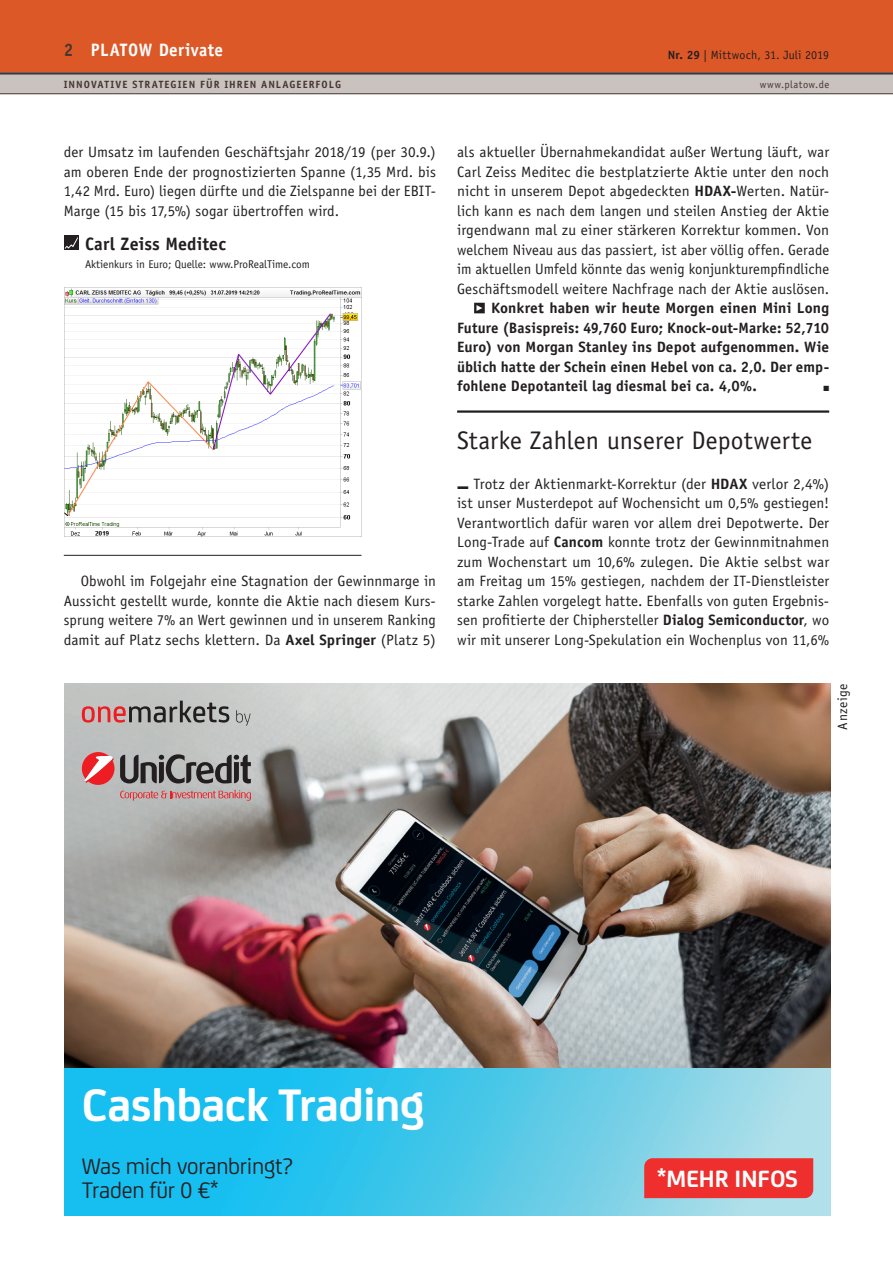
<style>
.page{position:relative;width:893px;height:1263px;background:#fff}
.page>*{position:absolute;margin:0;border:0;box-sizing:border-box;transform-origin:0 0}
.t1{font:700 48.75px "Uni Credit";letter-spacing:-.01em;color:#fff}
._02_Headline{font:25.5px "Officina Sans Std";letter-spacing:.005em;color:#231f20}
.t2{font:700 25.2px "Uni Credit";color:#fff}
.t3{font:24px/24px "Uni Credit";letter-spacing:-.01em;color:#231f20}
._20_Kasten_Kopf{font:700 18px "Officina Sans Std";letter-spacing:.005em;color:#231f20}
.t4{font:700 18px "Officina Sans Std";letter-spacing:.025em;color:#fff;scale:.95 1}
._06_Fließtext_Einzug{font:15px/19.5px "Officina Sans Std";letter-spacing:.005em;color:#231f20;text-align:justify}
._05_Fließtext{font:15px/19.5px "Officina Sans Std";letter-spacing:.005em;color:#231f20;text-align:justify}
._06_Fließtext_Einzug-2{font:700 15px/19.5px "Officina Sans Std";letter-spacing:.01em;color:#231f20;text-align:justify}
._21_Kastentext{font:13.5px "Officina Sans Std";letter-spacing:.04em;color:#231f20}
._20_Kasten_Kopf-2{font:12px "Officina Sans Std";letter-spacing:.015em;color:#231f20}
._20_Kasten_Kopf-3{font:11.25px "Officina Sans Std";color:#231f20}
.t5{font:700 10.5px "Officina Sans Std";letter-spacing:.095em;color:#473632}
.t6{font:10.5px "Officina Sans Std";letter-spacing:.045em;color:#473632}
._06_Fließtext_Einzug-3{font:7.5px "Zapf Dingbats";color:#231f20}
.s1{color:#473632}
.s2{font-weight:700}
</style>
<div class="page">
<div style="left:0;top:0;width:893px;height:72px;background:#dd5827"></div>
<div style="left:0;top:72px;width:893px;height:22px;background:#c9c2bf"></div>
<hr style="left:0;top:72px;width:893px;height:3px;background:#473632">
<hr style="left:0;top:94px;width:893px;height:1px;background:#473632">
<img style="left:65px;top:684px;width:765px;height:384px">
<svg style="left:65px;top:1068px;width:765px;height:147px;background:#4bc8eb"></svg>
<svg style="left:236px;top:710px;width:15px;height:16px"></svg>
<svg style="left:82px;top:701px;width:147px;height:22px;background:#a28e8d"></svg>
<svg style="left:82px;top:752px;width:32px;height:33px"></svg>
<svg style="left:120px;top:754px;width:131px;height:29px;background:#787878"></svg>
<svg style="left:120px;top:790px;width:131px;height:11px"></svg>
<div style="left:644px;top:1158px;width:169px;height:40px;background:#ee2f2d"></div>
<hr style="left:457px;top:410px;width:372px;height:3px;background:#231f20">
<hr style="left:64px;top:555px;width:297px;height:1px;background:#231f20">
<img style="left:64px;top:288px;width:298px;height:249px">
<div style="left:64px;top:235px;width:15px;height:15px;background:#231f20"></div>
<svg style="left:65px;top:237px;width:13px;height:12px"></svg>
<svg style="left:474px;top:303px;width:11px;height:10px"></svg>
<p class="t4" style="left:64px;top:39px;width:169px"><span class="s1">2</span> PLATOW Derivate</p>
<p class="_20_Kasten_Kopf-2" style="left:668px;top:47px;width:163px"><span class="s2">Nr. 29</span> | Mittwoch, 31. Juli 2019</p>
<p class="t5" style="left:64px;top:78px;width:279px">INNOVATIVE STRATEGIEN FÜR IHREN ANLAGEERFOLG</p>
<p class="t6" style="left:760px;top:79px;width:71px">www.platow.de</p>
<p class="_06_Fließtext_Einzug" style="left:64px;top:143px;width:374px">der Umsatz im laufenden Geschäftsjahr 2018/19 (per 30.9.) am oberen Ende der prognostizierten Spanne (1,35 Mrd. bis 1,42 Mrd. Euro) liegen dürfte und die Zielspanne bei der EBIT-Marge (15 bis 17,5%) sogar übertroffen wird.</p>
<p class="_20_Kasten_Kopf" style="left:85px;top:233px;width:142px">Carl Zeiss Meditec</p>
<p class="_20_Kasten_Kopf-3" style="left:85px;top:258px;width:226px">Aktienkurs in Euro; Quelle: www.ProRealTime.com</p>
<p class="_06_Fließtext_Einzug" style="left:64px;top:572px;width:374px;text-indent:17px">Obwohl im Folgejahr eine Stagnation der Gewinnmarge in Aussicht gestellt wurde, konnte die Aktie nach diesem Kurs&shy;sprung weitere 7% an Wert gewinnen und in unserem Ranking damit auf Platz sechs klettern. Da <span class="s2">Axel Springer</span> (Platz 5)</p>
<p class="_06_Fließtext_Einzug" style="left:457px;top:143px;width:374px">als aktueller Übernahmekandidat außer Wertung läuft, war Carl Zeiss Meditec die bestplatzierte Aktie unter den noch nicht in unserem Depot abgedeckten <span class="s2">HDAX-</span>Werten. Natür&shy;lich kann es nach dem langen und steilen Anstieg der Aktie irgendwann mal zu einer stärkeren Korrektur kommen. Von welchem Niveau aus das passiert, ist aber völlig offen. Gerade im aktuellen Umfeld könnte das wenig konjunkturempfindliche Geschäftsmodell weitere Nachfrage nach der Aktie auslösen.</p>
<p class="_06_Fließtext_Einzug-2" style="left:457px;top:298px;width:374px;text-indent:34px">Konkret haben wir heute Morgen einen Mini Long Future (Basispreis: 49,760 Euro; Knock-out-Marke: 52,710<br>Euro) von Morgan Stanley ins Depot aufgenommen. Wie üblich hatte der Schein einen Hebel von ca. 2,0. Der emp&shy;fohlene Depotanteil lag diesmal bei ca. 4,0%.</p>
<p class="_06_Fließtext_Einzug-3" style="left:823px;top:385px;width:7px">■</p>
<p class="_02_Headline" style="left:457px;top:425px;width:357px">Starke Zahlen unserer Depotwerte</p>
<p class="_05_Fließtext" style="left:457px;top:474px;width:374px">■ Trotz der Aktienmarkt-Korrektur (der <span class="s2">HDAX</span> verlor 2,4%) ist unser Musterdepot auf Wochensicht um 0,5% gestiegen!<br>Verantwortlich dafür waren vor allem drei Depotwerte. Der Long-Trade auf <span class="s2">Cancom</span> konnte trotz der Gewinnmitnahmen zum Wochenstart um 10,6% zulegen. Die Aktie selbst war am Freitag um 15% gestiegen, nachdem der IT-Dienstleister starke Zahlen vorgelegt hatte. Ebenfalls von guten Ergebnis&shy;sen profitierte der Chiphersteller <span class="s2">Dialog Semiconductor</span>, wo wir mit unserer Long-Spekulation ein Wochenplus von 11,6%</p>
<p class="_21_Kastentext" style="left:835px;top:729px;width:48px;rotate:-90deg">Anzeige</p>
<p class="t1" style="left:82px;top:1068px;width:344px">Cashback Trading</p>
<p class="t3" style="left:82px;top:1153px;width:213px">Was mich voranbringt?<br>Traden für 0 €*</p>
<p class="t2" style="left:657px;top:1159px;width:143px">*MEHR INFOS</p>
</div>
